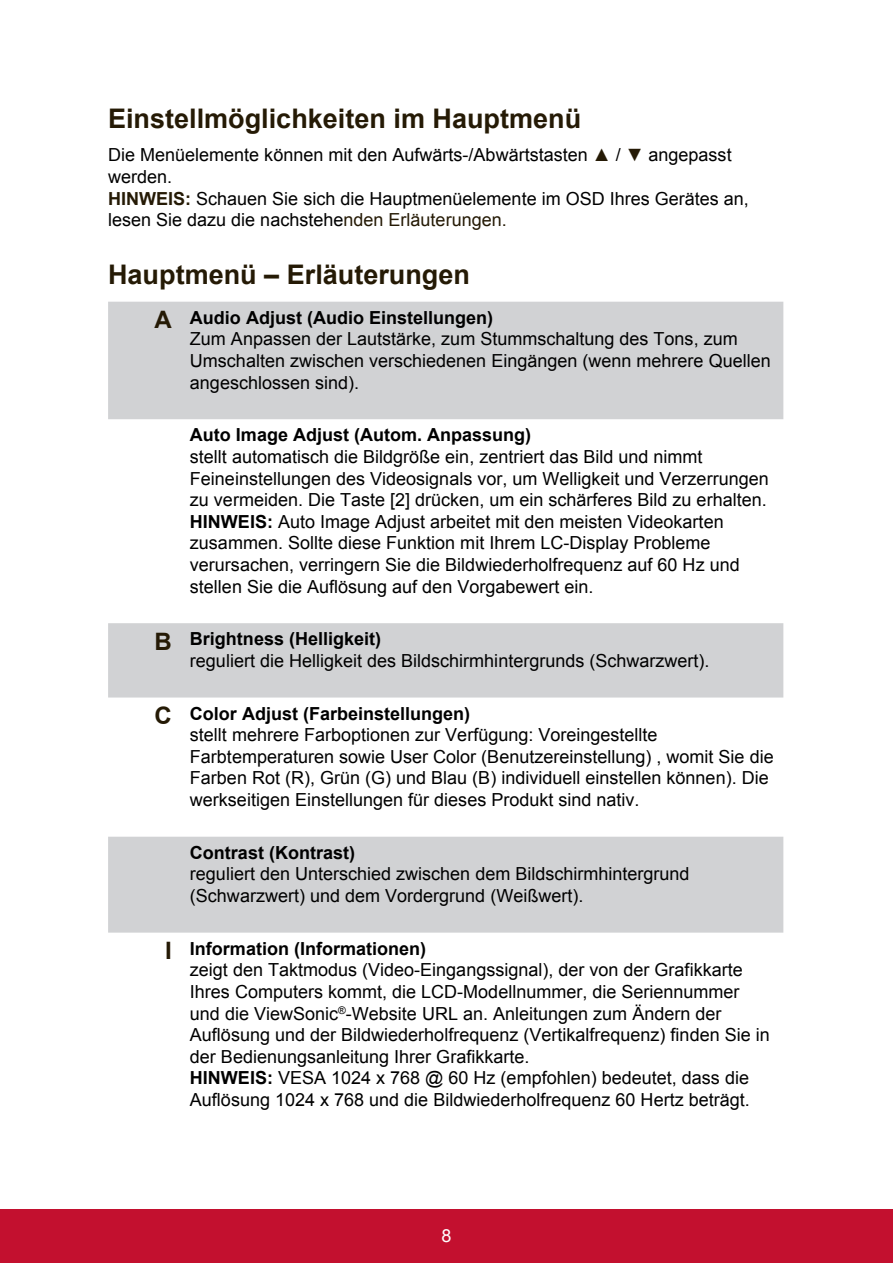
<style>
.page{position:relative;width:893px;height:1263px;background:#fff}
.page>*{position:absolute;margin:0;border:0;box-sizing:border-box;transform-origin:0 0}
.t1{font:700 27px "Arial";color:#251a05}
.t2{font:18px/21.6px "Arial";color:#000}
.t3{font:700 18px "Arial";color:#000}
.t4{font:18px "Arial";color:#fff}
.s1{color:#251a05}
.s2{font-weight:700;color:#251a05}
.s3{font-weight:700;font-size:24px;color:#251a05}
.s4{font-weight:700}
</style>
<div class="page">
<div style="left:0;top:1210px;width:892px;height:53px;background:#c3102f"></div>
<svg style="left:108px;top:302px;width:675px;height:630px"></svg>
<h1 class="t1" style="left:108px;top:100px;width:474px">Einstellmöglichkeiten im Hauptmenü</h1>
<p class="t2" style="left:108px;top:144px;width:642px">Die Menüelemente können mit den Aufwärts-/Abwärtstasten <span class="s1">▲</span> / <span class="s1">▼</span> angepasst werden.<br><span class="s2">HINWEIS:</span> Schauen Sie sich die Hauptmenüelemente im OSD Ihres Gerätes an, lesen Sie dazu die nachstehe<span class="s1">nden Erläuterungen.</span></p>
<h1 class="t1" style="left:108px;top:256px;width:363px">Hauptmenü – Erläuterungen</h1>
<p class="t2" style="left:190px;top:307px;width:582px;text-indent:-35px"><span class="s3">A</span> <span class="s4">Audio Adjust (Audio Einstellungen)<br></span>Zum Anpassen der Lautstärke, zum Stummschaltung des Tons, zum Umschalten zwischen verschiedenen Eingängen (wenn mehrere Quellen angeschlossen sind).</p>
<p class="t3" style="left:190px;top:423px;width:343px">Auto Image Adjust (Autom. Anpassung)</p>
<p class="t2" style="left:190px;top:446px;width:580px">stellt automatisch die Bildgröße ein, zentriert das Bild und nimmt Feineinstellungen des Videosignals vor, um Welligkeit und Verzerrungen zu vermeiden. Die Taste [2] drücken, um ein schärferes Bild zu erhalten.<br><span class="s4">HINWEIS:</span> Auto Image Adjust arbeitet mit den meisten Videokarten zusammen. Sollte diese Funktion mit Ihrem LC-Display Probleme verursachen, verringern Sie die Bildwiederholfrequenz auf 60 Hz und stellen Sie die Auflösung auf den Vorgabewert ein.</p>
<p class="t2" style="left:190px;top:628px;width:521px;text-indent:-35px"><span class="s3">B</span> <span class="s4">Brightness (Helligkeit)<br></span>reguliert die Helligkeit des Bildschirmhintergrunds (Schwarzwert).</p>
<p class="t2" style="left:190px;top:702px;width:585px;text-indent:-35px"><span class="s3">C</span> <span class="s4">Color Adjust (Farbeinstellungen)<br></span>stellt mehrere Farboptionen zur Verfügung: Voreingestellte Farbtemperaturen sowie User Color (Benutzereinstellung) , womit Sie die Farben Rot (R), Grün (G) und Blau (B) individuell einstellen können). Die werkseitigen Einstellungen für dieses Produkt sind nativ.</p>
<p class="t3" style="left:190px;top:840px;width:166px">Contrast (Kontrast)</p>
<p class="t2" style="left:190px;top:863px;width:501px">reguliert den Unterschied zwischen dem Bildschirmhintergrund (Schwarzwert) und dem Vordergrund (Weißwert).</p>
<p class="t2" style="left:190px;top:937px;width:581px;text-indent:-25px"><span class="s3">I</span> <span class="s4">Information (Informationen)<br></span>zeigt den Taktmodus (Video-Eingangssignal), der von der Grafikkarte Ihres Computers kommt, die LCD-Modellnummer, die Seriennummer und die ViewSonic<sup>®</sup>-Website URL an. Anleitungen zum Ändern der Auflösung und der Bildwiederholfrequenz (Vertikalfrequenz) finden Sie in der Bedienungsanleitung Ihrer Grafikkarte.<br><span class="s4">HINWEIS:</span> VESA 1024 x 768 @ 60 Hz (empfohlen) bedeutet, dass die Auflösung 1024 x 768 und die Bildwiederholfrequenz 60 Hertz beträgt.</p>
<p class="t4" style="left:441px;top:1223px;width:12px">8</p>
</div>
